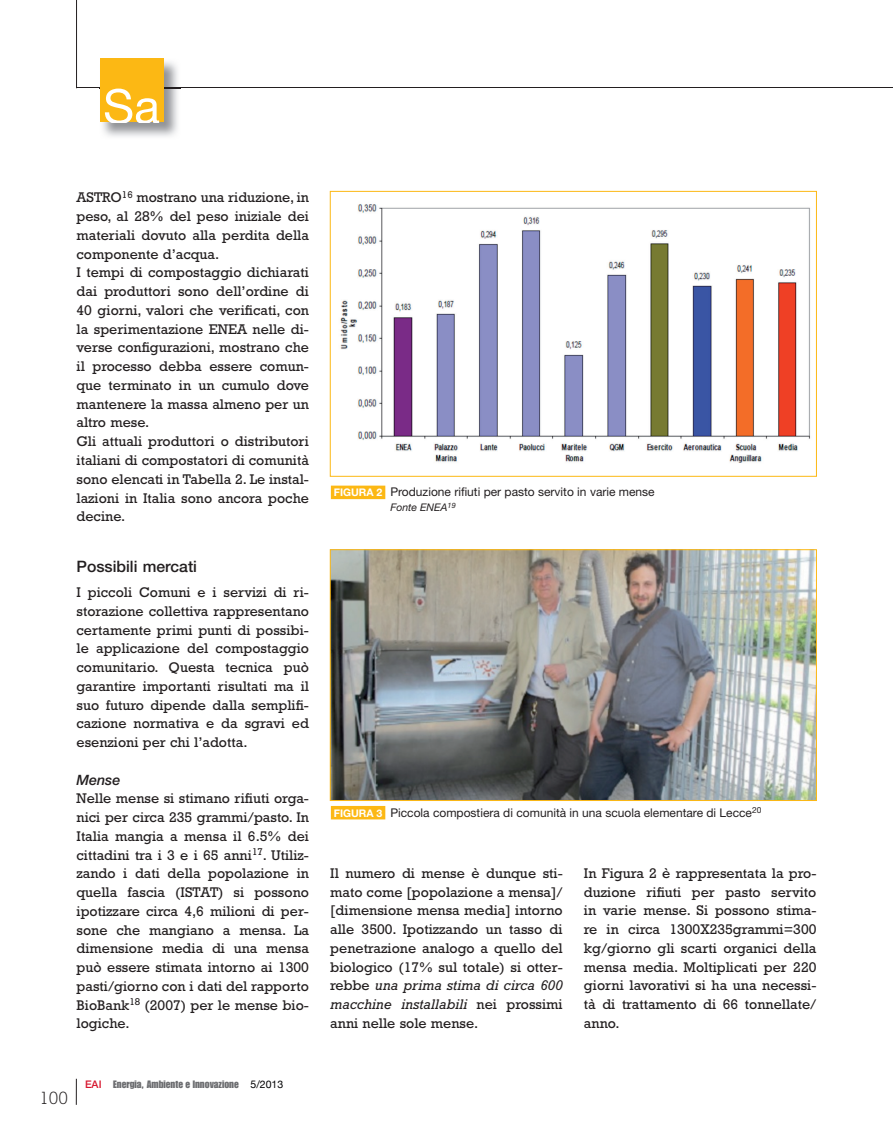
<style>
.page{position:relative;width:893px;height:1127px;background:#fff}
.page>*{position:absolute;margin:0;border:0;box-sizing:border-box;transform-origin:0 0}
.t1{font:300 18px "Rockwell";color:#231f20}
.t2{font:500 15.75px "Helvetica Neue";color:#231f20}
.t3{font:14.25px/18.8px "Rockwell";color:#231f20;text-align:justify}
.t4{font:italic 500 14.25px "Helvetica Neue";color:#231f20}
.t5{font:12px "Helvetica Neue";color:#231f20}
.t6{font:10.5px "Impact";color:#6c6d70}
.t7{font:italic 10.5px "Helvetica Neue";color:#231f20}
.s1{font-family:"Helvetica Neue";font-weight:500;color:#d7162e}
.s2{font-family:"Helvetica Neue";color:#000002}
.s3{font-weight:700;font-size:10.5px;color:#fff}
.s4{font-style:italic}
</style>
<div class="page">
<hr style="left:76px;top:0;width:1px;height:88px;background:#231f20">
<hr style="left:77px;top:88px;width:816px;height:1px;background:#231f20">
<svg style="left:76px;top:1079px;width:1px;height:26px"></svg>
<img style="left:102px;top:61px;width:79px;height:76px">
<img style="left:164px;top:88px;width:17px;height:1px">
<div style="left:100px;top:58px;width:64px;height:64px;background:#fcb814"></div>
<svg style="left:105px;top:89px;width:54px;height:33px"></svg>
<img style="left:340px;top:204px;width:470px;height:259px">
<div style="left:330px;top:191px;width:487px;height:286px;border:1px solid #fcb814"></div>
<img style="left:332px;top:551px;width:483px;height:248px">
<div style="left:330px;top:549px;width:487px;height:252px;border:1px solid #fcb814"></div>
<div style="left:331px;top:486px;width:54px;height:13px;background:#fcb814"></div>
<div style="left:331px;top:806px;width:54px;height:13px;background:#fcb814"></div>
<p class="t3" style="left:77px;top:190px;width:234px;text-align:left">ASTRO<sup>16</sup> mostrano una riduzione, in peso, al 28% del peso iniziale dei materiali dovuto alla perdita della componente d’acqua.<br>I tempi di compostaggio dichiarati dai produttori sono dell’ordine di<br>40 giorni, valori che verificati, con la sperimentazione ENEA nelle di&shy;verse configurazioni, mostrano che il processo debba essere comun&shy;que terminato in un cumulo dove mantenere la massa almeno per un altro mese.<br>Gli attuali produttori o distributori italiani di compostatori di comunità sono elencati in Tabella 2. Le instal&shy;lazioni in Italia sono ancora poche decine.</p>
<p class="t2" style="left:77px;top:561px;width:122px">Possibili mercati</p>
<p class="t3" style="left:77px;top:584px;width:234px">I piccoli Comuni e i servizi di ri&shy;storazione collettiva rappresentano certamente primi punti di possibi&shy;le applicazione del compostaggio comunitario. Questa tecnica può garantire importanti risultati ma il suo futuro dipende dalla semplifi&shy;cazione normativa e da sgravi ed esenzioni per chi l’adotta.</p>
<p class="t4" style="left:77px;top:774px;width:45px">Mense</p>
<p class="t3" style="left:77px;top:790px;width:234px">Nelle mense si stimano rifiuti orga&shy;nici per circa 235 grammi/pasto. In Italia mangia a mensa il 6.5% dei cittadini tra i 3 e i 65 anni<sup>17</sup>. Utiliz&shy;zando i dati della popolazione in quella fascia (ISTAT) si possono ipotizzare circa 4,6 milioni di per&shy;sone che mangiano a mensa. La dimensione media di una mensa può essere stimata intorno ai 1300 pasti/giorno con i dati del rapporto BioBank<sup>18</sup> (2007) per le mense bio&shy;logiche.</p>
<p class="t1" style="left:39px;top:1091px;width:30px">100</p>
<p class="t6" style="left:85px;top:1080px;width:200px"><span class="s1">EAI</span> Energia, Ambiente e Innovazione <span class="s2">5/2013</span></p>
<p class="t5" style="left:334px;top:488px;width:322px"><span class="s3">FIGURA 2</span> Produzione rifiuti per pasto servito in varie mense</p>
<p class="t7" style="left:390px;top:503px;width:67px">Fonte ENEA<sup>19</sup></p>
<p class="t5" style="left:334px;top:808px;width:429px"><span class="s3">FIGURA 3</span> Piccola compostiera di comunità in una scuola elementare di Lecce<sup>20</sup></p>
<p class="t3" style="left:330px;top:865px;width:234px">Il numero di mense è dunque sti&shy;mato come [popolazione a mensa]/ [dimensione mensa media] intorno alle 3500. Ipotizzando un tasso di penetrazione analogo a quello del biologico (17% sul totale) si otter&shy;rebbe <span class="s4">una prima stima di circa 600 macchine installabili</span> nei prossimi anni nelle sole mense.</p>
<p class="t3" style="left:584px;top:865px;width:234px">In Figura 2 è rappresentata la pro&shy;duzione rifiuti per pasto servito in varie mense. Si possono stima&shy;re in circa 1300X235grammi=300 kg/giorno gli scarti organici della mensa media. Moltiplicati per 220 giorni lavorativi si ha una necessi&shy;tà di trattamento di 66 tonnellate/ anno.</p>
</div>
